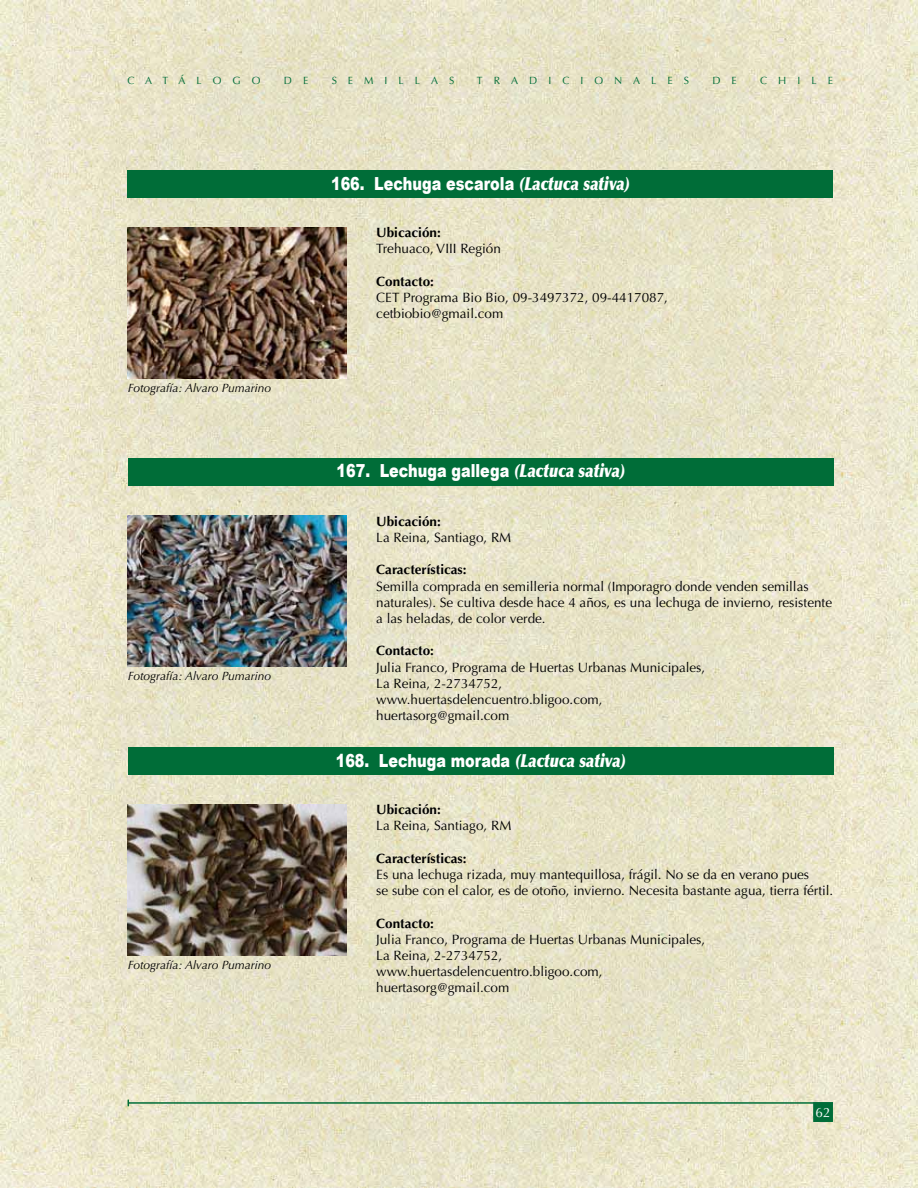
<style>
.page{position:relative;width:918px;height:1188px;background:#fff}
.page>*{position:absolute;margin:0;border:0;box-sizing:border-box;transform-origin:0 0}
.t1{font:900 18px "Arial";color:#fff;scale:.8 1}
.t2{font:13.5px/16.2px "Optima LT Std";color:#000}
.t3{font:700 13.5px "Optima LT Std";color:#000}
.t4{font:13.5px "Optima LT Std";color:#fff}
.t5{font:italic 12px "Optima LT Std";color:#000}
.t6{font:10.5px "Optima LT Std";letter-spacing:1.05em;color:#006d38}
.s1{font-family:"Optima LT Std X Black";font-weight:400;font-style:italic}
</style>
<div class="page">
<img style="left:0;top:0;width:918px;height:1188px">
<hr style="left:128px;top:1102px;width:705px;height:2px;background:#006d38">
<div style="left:813px;top:1102px;width:20px;height:20px;background:#006d38;border:2px solid #006d38"></div>
<img style="left:128px;top:516px;width:218px;height:151px">
<img style="left:128px;top:804px;width:218px;height:151px">
<div style="left:128px;top:747px;width:705px;height:28px;background:#006d38"></div>
<div style="left:128px;top:458px;width:706px;height:28px;background:#006d38"></div>
<div style="left:128px;top:170px;width:705px;height:28px;background:#006d38"></div>
<img style="left:128px;top:227px;width:218px;height:151px">
<p class="t6" style="left:128px;top:74px;width:134px">CATÁLOGO</p>
<p class="t6" style="left:284px;top:74px;width:26px">D E</p>
<p class="t6" style="left:332px;top:74px;width:124px">SEMILLAS</p>
<p class="t6" style="left:477px;top:74px;width:214px">TRADICIONALES</p>
<p class="t6" style="left:712px;top:74px;width:26px">D E</p>
<p class="t6" style="left:760px;top:74px;width:74px">CHILE</p>
<h1 class="t1" style="left:331px;top:171px;width:375px">166. Lechuga escarola <span class="s1">(Lactuca sativa)</span></h1>
<p class="t5" style="left:128px;top:381px;width:145px">Fotografía: Alvaro Pumarino</p>
<p class="t5" style="left:128px;top:669px;width:145px">Fotografía: Alvaro Pumarino</p>
<p class="t5" style="left:128px;top:957px;width:145px">Fotografía: Alvaro Pumarino</p>
<p class="t3" style="left:376px;top:225px;width:66px">Ubicación:</p>
<p class="t2" style="left:376px;top:241px;width:126px">Trehuaco, VIII Región</p>
<p class="t3" style="left:376px;top:273px;width:59px">Contacto:</p>
<p class="t2" style="left:376px;top:290px;width:293px">CET Programa Bio Bio, 09-3497372, 09-4417087, cetbiobio@gmail.com</p>
<h1 class="t1" style="left:337px;top:457px;width:363px">167. Lechuga gallega <span class="s1">(Lactuca sativa)</span></h1>
<p class="t3" style="left:376px;top:513px;width:66px">Ubicación:</p>
<p class="t2" style="left:376px;top:529px;width:137px">La Reina, Santiago, RM</p>
<p class="t3" style="left:376px;top:562px;width:92px">Características:</p>
<p class="t2" style="left:376px;top:578px;width:457px">Semilla comprada en semilleria normal (Imporagro donde venden semillas naturales). Se cultiva desde hace 4 años, es una lechuga de invierno, resistente a las heladas, de color verde.</p>
<p class="t3" style="left:376px;top:643px;width:59px">Contacto:</p>
<p class="t2" style="left:376px;top:659px;width:331px">Julia Franco, Programa de Huertas Urbanas Municipales, La Reina, 2-2734752, www.huertasdelencuentro.bligoo.com, huertasorg@gmail.com</p>
<h1 class="t1" style="left:336px;top:748px;width:364px">168. Lechuga morada <span class="s1">(Lactuca sativa)</span></h1>
<p class="t3" style="left:376px;top:802px;width:66px">Ubicación:</p>
<p class="t2" style="left:376px;top:818px;width:137px">La Reina, Santiago, RM</p>
<p class="t3" style="left:376px;top:850px;width:92px">Características:</p>
<p class="t2" style="left:376px;top:867px;width:459px">Es una lechuga rizada, muy mantequillosa, frágil. No se da en verano pues<br>se sube con el calor, es de otoño, invierno. Necesita bastante agua, tierra fértil.</p>
<p class="t3" style="left:376px;top:915px;width:59px">Contacto:</p>
<p class="t2" style="left:376px;top:931px;width:331px">Julia Franco, Programa de Huertas Urbanas Municipales, La Reina, 2-2734752, www.huertasdelencuentro.bligoo.com, huertasorg@gmail.com</p>
<p class="t4" style="left:816px;top:1104px;width:17px">62</p>
</div>
